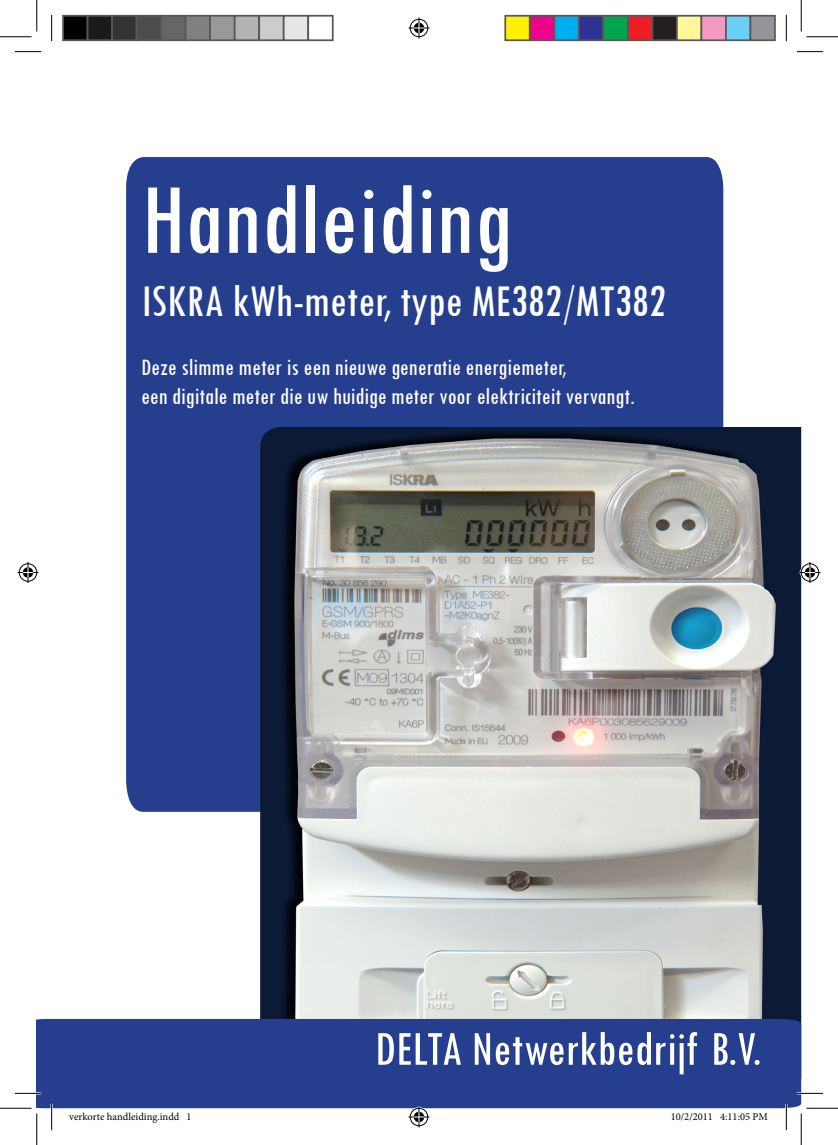
<style>
.page{position:relative;width:838px;height:1145px;background:#fff}
.page>*{position:absolute;margin:0;border:0;box-sizing:border-box;transform-origin:0 0}
.t1{font:condensed 105px "Tw Cen";color:#fff}
.t2{font:condensed 50.75px "Tw Cen";color:#fff}
.t3{font:condensed 47.25px "Tw Cen";color:#fff}
.t4{font:condensed 24.5px "Tw Cen";color:#fff}
.t5{font:10.5px "Minion Pro";color:#000}
</style>
<div class="page">
<div style="left:126px;top:157px;width:598px;height:655px;background:#253f8e"></div>
<img style="left:260px;top:427px;width:541px;height:591px">
<div style="left:37px;top:1018px;width:764px;height:90px;background:#253f8e"></div>
<hr style="left:15px;top:1092px;width:26px;height:2px;background:#fff">
<hr style="left:796px;top:1092px;width:27px;height:2px;background:#fff">
<hr style="left:51px;top:1104px;width:2px;height:26px;background:#fff">
<hr style="left:785px;top:1104px;width:2px;height:26px;background:#fff">
<svg style="left:15px;top:51px;width:26px;height:1px"></svg>
<svg style="left:796px;top:51px;width:27px;height:1px"></svg>
<svg style="left:15px;top:1093px;width:26px;height:1px"></svg>
<svg style="left:796px;top:1093px;width:27px;height:1px"></svg>
<svg style="left:51px;top:15px;width:1px;height:26px"></svg>
<svg style="left:51px;top:1104px;width:1px;height:26px"></svg>
<svg style="left:786px;top:15px;width:1px;height:26px"></svg>
<svg style="left:786px;top:1104px;width:1px;height:26px"></svg>
<hr style="left:0;top:36px;width:32px;height:1px;background:#000">
<hr style="left:806px;top:36px;width:31px;height:1px;background:#000">
<hr style="left:0;top:1108px;width:32px;height:1px;background:#000">
<hr style="left:806px;top:1108px;width:31px;height:1px;background:#000">
<hr style="left:36px;top:0;width:1px;height:31px;background:#000">
<hr style="left:36px;top:1113px;width:1px;height:32px;background:#000">
<hr style="left:800px;top:0;width:1px;height:31px;background:#000">
<hr style="left:800px;top:1113px;width:1px;height:32px;background:#000">
<svg style="left:408px;top:18px;width:21px;height:21px"></svg>
<svg style="left:408px;top:1106px;width:21px;height:21px"></svg>
<svg style="left:18px;top:562px;width:21px;height:21px"></svg>
<svg style="left:799px;top:562px;width:21px;height:21px"></svg>
<div style="left:63px;top:16px;width:25px;height:24px;background:#000"></div>
<div style="left:62px;top:15px;width:26px;height:26px;border:2px solid #595959"></div>
<div style="left:88px;top:16px;width:24px;height:24px;background:#1a1a1a"></div>
<div style="left:87px;top:15px;width:26px;height:26px;border:2px solid #595959"></div>
<div style="left:112px;top:16px;width:25px;height:24px;background:#333"></div>
<div style="left:111px;top:15px;width:26px;height:26px;border:2px solid #595959"></div>
<div style="left:137px;top:16px;width:24px;height:24px;background:#4d4d4d"></div>
<div style="left:136px;top:15px;width:26px;height:26px;border:2px solid #595959"></div>
<div style="left:161px;top:16px;width:25px;height:24px;background:#666"></div>
<div style="left:160px;top:15px;width:26px;height:26px;border:2px solid #595959"></div>
<div style="left:186px;top:16px;width:24px;height:24px;background:#808080"></div>
<div style="left:185px;top:15px;width:26px;height:26px;border:2px solid #595959"></div>
<div style="left:210px;top:16px;width:25px;height:24px;background:#999"></div>
<div style="left:209px;top:15px;width:26px;height:26px;border:2px solid #595959"></div>
<div style="left:235px;top:16px;width:24px;height:24px;background:#b3b3b3"></div>
<div style="left:234px;top:15px;width:26px;height:26px;border:2px solid #595959"></div>
<div style="left:259px;top:16px;width:25px;height:24px;background:#ccc"></div>
<div style="left:258px;top:15px;width:26px;height:26px;border:2px solid #595959"></div>
<div style="left:284px;top:16px;width:24px;height:24px;background:#e6e6e6"></div>
<div style="left:283px;top:15px;width:26px;height:26px;border:2px solid #595959"></div>
<div style="left:307px;top:15px;width:26px;height:26px;border:2px solid #595959"></div>
<div style="left:505px;top:16px;width:24px;height:24px;background:#fff101"></div>
<div style="left:504px;top:15px;width:26px;height:26px;border:2px solid #595959"></div>
<div style="left:529px;top:16px;width:25px;height:24px;background:#ed028c"></div>
<div style="left:529px;top:15px;width:26px;height:26px;border:2px solid #595959"></div>
<div style="left:554px;top:16px;width:24px;height:24px;background:#00aeef"></div>
<div style="left:553px;top:15px;width:26px;height:26px;border:2px solid #595959"></div>
<div style="left:578px;top:16px;width:25px;height:24px;background:#2e3092"></div>
<div style="left:578px;top:15px;width:26px;height:26px;border:2px solid #595959"></div>
<div style="left:603px;top:16px;width:24px;height:24px;background:#00a54f"></div>
<div style="left:602px;top:15px;width:26px;height:26px;border:2px solid #595959"></div>
<div style="left:627px;top:16px;width:25px;height:24px;background:#ee1d23"></div>
<div style="left:627px;top:15px;width:26px;height:26px;border:2px solid #595959"></div>
<div style="left:652px;top:16px;width:24px;height:24px;background:#231f20"></div>
<div style="left:651px;top:15px;width:26px;height:26px;border:2px solid #595959"></div>
<div style="left:676px;top:16px;width:25px;height:24px;background:#fff79a"></div>
<div style="left:676px;top:15px;width:26px;height:26px;border:2px solid #595959"></div>
<div style="left:701px;top:16px;width:24px;height:24px;background:#f499c2"></div>
<div style="left:700px;top:15px;width:26px;height:26px;border:2px solid #595959"></div>
<div style="left:725px;top:16px;width:25px;height:24px;background:#6bcff6"></div>
<div style="left:725px;top:15px;width:26px;height:26px;border:2px solid #595959"></div>
<div style="left:750px;top:16px;width:24px;height:24px;background:#939598"></div>
<div style="left:749px;top:15px;width:26px;height:26px;border:2px solid #595959"></div>
<div style="left:719px;top:1057px;width:49px;height:52px;background:#253f8e"></div>
<p class="t1" style="left:141px;top:157px;width:373px">Handleiding</p>
<p class="t3" style="left:141px;top:273px;width:527px">ISKRA kWh-meter, type ME382/MT382</p>
<p class="t4" style="left:141px;top:352px;width:427px">Deze slimme meter is een nieuwe generatie energiemeter,</p>
<p class="t4" style="left:141px;top:382px;width:495px">een digitale meter die uw huidige meter voor elektriciteit vervangt.</p>
<p class="t2" style="left:374px;top:1018px;width:388px">DELTA Netwerkbedrijf B.V.</p>
<p class="t5" style="left:69px;top:1109px;width:124px">verkorte handleiding.indd 1</p>
<p class="t5" style="left:670px;top:1109px;width:99px">10/2/2011 4:11:05 PM</p>
</div>
